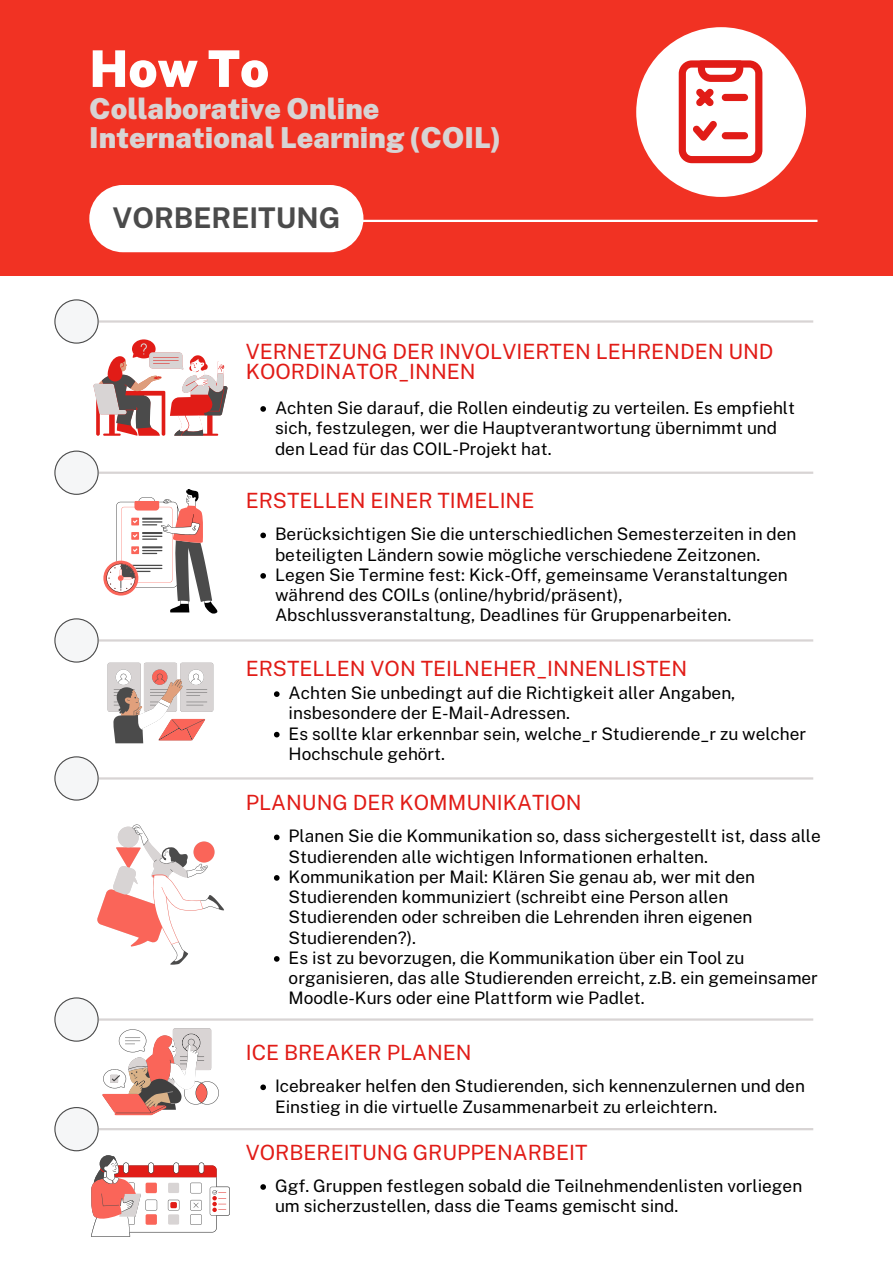
<style>
.page{position:relative;width:893px;height:1263px;background:#fff}
.page>*{position:absolute;margin:0;border:0;box-sizing:border-box;transform-origin:0 0}
.t1{font:900 50.62px "Public Sans";color:#fff}
.t2{font:900 28.88px/28.7px "Public Sans";color:#d8d4d4}
.t3{font:700 28.5px "Public Sans";color:#4b4b4b}
.t4{font:21px/20.9px "Public Sans";color:#e11c17}
.t5{font:17.25px/20.2px "Public Sans";color:#000}
</style>
<div class="page">
<svg style="left:260px;top:406px;width:6px;height:6px"></svg>
<svg style="left:260px;top:533px;width:6px;height:5px"></svg>
<svg style="left:260px;top:573px;width:6px;height:6px"></svg>
<svg style="left:274px;top:691px;width:5px;height:6px"></svg>
<svg style="left:274px;top:732px;width:5px;height:5px"></svg>
<hr style="left:99px;top:639px;width:714px;height:3px;background:#d8d4d4">
<svg style="left:274px;top:834px;width:5px;height:6px"></svg>
<svg style="left:274px;top:875px;width:5px;height:6px"></svg>
<svg style="left:274px;top:956px;width:5px;height:6px"></svg>
<div style="left:0;top:0;width:893px;height:276px;background:#f13223"></div>
<hr style="left:95px;top:220px;width:722px;height:2px;background:#fff">
<div style="left:89px;top:185px;width:274px;height:67px;background:#fff;border-radius:34px"></div>
<div style="left:636px;top:27px;width:170px;height:170px;background:#fff;border-radius:50%"></div>
<svg style="left:679px;top:61px;width:83px;height:102px"></svg>
<hr style="left:99px;top:472px;width:714px;height:2px;background:#d8d4d4">
<hr style="left:99px;top:320px;width:714px;height:3px;background:#d8d4d4">
<hr style="left:99px;top:777px;width:714px;height:2px;background:#d8d4d4">
<svg style="left:54px;top:756px;width:45px;height:45px"></svg>
<hr style="left:99px;top:1018px;width:714px;height:3px;background:#d8d4d4">
<hr style="left:99px;top:1128px;width:714px;height:2px;background:#d8d4d4">
<svg style="left:54px;top:299px;width:174px;height:137px"></svg>
<svg style="left:54px;top:451px;width:163px;height:292px"></svg>
<svg style="left:97px;top:824px;width:127px;height:140px"></svg>
<svg style="left:54px;top:997px;width:176px;height:240px"></svg>
<svg style="left:260px;top:1084px;width:6px;height:6px"></svg>
<svg style="left:260px;top:1184px;width:6px;height:6px"></svg>
<p class="t1" style="left:89px;top:39px;width:181px">How To</p>
<p class="t2" style="left:89px;top:94px;width:413px">Collaborative Online<br>International Learning (COIL)</p>
<p class="t3" style="left:112px;top:201px;width:229px">VORBEREITUNG</p>
<p class="t4" style="left:246px;top:340px;width:529px">VERNETZUNG DER INVOLVIERTEN LEHRENDEN UND<br>KOORDINATOR_INNEN</p>
<h2 class="t5" style="left:275px;top:398px;width:521px">Achten Sie darauf, die Rollen eindeutig zu verteilen. Es empfiehlt sich, festzulegen, wer die Hauptverantwortung übernimmt und den Lead für das COIL-Projekt hat.</h2>
<h1 class="t4" style="left:246px;top:490px;width:290px">ERSTELLEN EINER TIMELINE</h1>
<h3 class="t5" style="left:275px;top:524px;width:523px">Berücksichtigen Sie die unterschiedlichen Semesterzeiten in den beteiligten Lä ndern sowie mögliche verschiedene Zeitzonen.</h3>
<p class="t5" style="left:275px;top:564px;width:514px">Legen Sie Termine fest: Kick-Off, gemeinsame Veranstaltungen wä hrend des COILs (online/hybrid/präsent),<br>Abschlussveranstaltung, Deadlines für Gruppenarbeiten.</p>
<p class="t4" style="left:246px;top:658px;width:443px">ERSTELLEN VON TEILNEHER_INNENLISTEN</p>
<p class="t5" style="left:289px;top:683px;width:448px">Achten Sie unbedingt auf die Richtigkeit aller Angaben, insbesondere der E-Mail-Adressen.</p>
<h3 class="t5" style="left:289px;top:723px;width:519px">Es sollte klar erkennbar sein, welche_r Studierende_r zu welcher<br>Hochschule gehört.</h3>
<p class="t4" style="left:246px;top:792px;width:337px">PLANUNG DER KOMMUNIKATION</p>
<p class="t5" style="left:289px;top:826px;width:533px">Planen Sie die Kommunikation so, dass sichergestellt ist, dass alle<br>Studierenden alle wichtigen Informationen erhalten.</p>
<h3 class="t5" style="left:289px;top:866px;width:468px">Kommunikation per Mail: Klären Sie genau ab, wer mit den Studierenden kommuniziert (schreibt eine Person allen Studierenden oder schreiben die Lehrenden ihren eigenen Studierenden?).</h3>
<p class="t5" style="left:289px;top:947px;width:531px">Es ist zu bevorzugen, die Kommunikation über ein Tool zu organisieren, das alle Studierenden erreicht, z.B. ein gemeinsamer<br>Moodle-Kurs oder eine Plattform wie Padlet.</p>
<h3 class="t4" style="left:246px;top:1042px;width:227px">ICE BREAKER PLANEN</h3>
<p class="t5" style="left:275px;top:1076px;width:531px">Icebreaker helfen den Studierenden, sich kennenzulernen und den<br>Einstieg in die virtuelle Zusammenarbeit zu erleichtern.</p>
<p class="t4" style="left:246px;top:1141px;width:343px">VORBEREITUNG GRUPPENARBEIT</p>
<p class="t5" style="left:275px;top:1176px;width:529px">Ggf. Gruppen festlegen sobald die Teilnehmendenlisten vorliegen um sicherzustellen, dass die Teams gemischt sind.</p>
</div>
